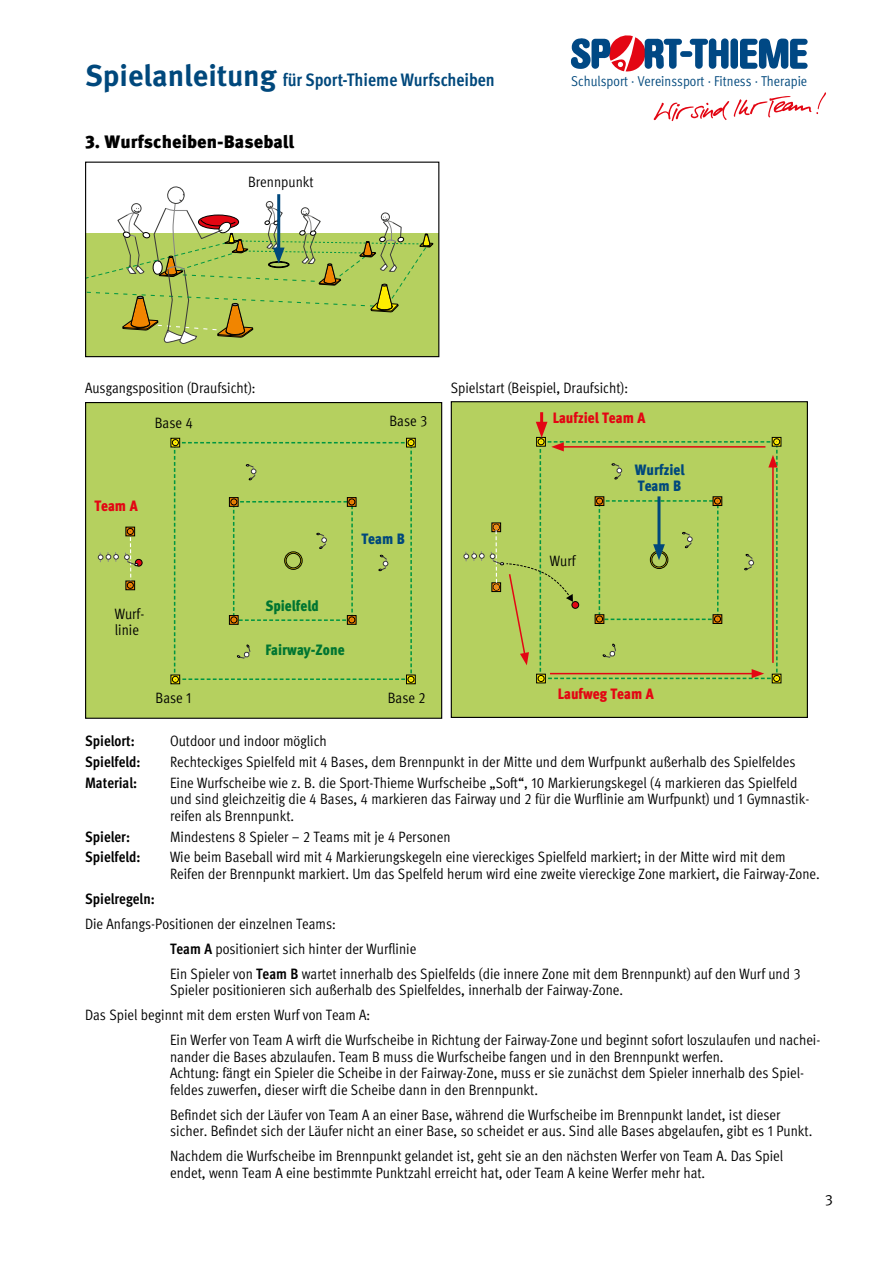
<style>
.page{position:relative;width:893px;height:1263px;background:#fff}
.page>*{position:absolute;margin:0;border:0;box-sizing:border-box;transform-origin:0 0}
.t1{font:700 condensed 18px "Meta Pro";color:#00487c}
.t2{font:900 18px "Meta Pro";color:#000}
.t3{font:15px/16.5px "Meta Pro Cond Norm";color:#000}
.t4{font:700 condensed 15px "Meta Pro";color:#000}
.t5{font:900 condensed 15px "Meta Pro";color:#e30613}
.t6{font:900 condensed 15px "Meta Pro";color:#007531}
.t7{font:900 condensed 15px/16px "Meta Pro";color:#00487c}
.t8{font:15px "Meta Pro Norm";color:#000}
.t9{font:14.25px "Meta Pro Cond Norm";color:#00487c}
.s1{font-stretch:normal;font-size:30px}
.s2{font-family:"Meta Pro";font-weight:700;font-stretch:condensed}
</style>
<div class="page">
<svg style="left:654px;top:92px;width:172px;height:29px"></svg>
<div style="left:680px;top:51px;width:12px;height:6px;background:#004884;border-radius:3px"></div>
<div style="left:730px;top:38px;width:8px;height:31px;background:#004884;border-radius:4px"></div>
<svg style="left:690px;top:38px;width:39px;height:31px"></svg>
<svg style="left:740px;top:39px;width:68px;height:30px"></svg>
<svg style="left:571px;top:35px;width:111px;height:36px"></svg>
<div style="left:86px;top:233px;width:353px;height:124px;background:#b5d05f"></div>
<div style="left:85px;top:162px;width:354px;height:195px;border:1px solid #000"></div>
<div style="left:86px;top:403px;width:356px;height:315px;background:#b5d05f"></div>
<div style="left:135px;top:559px;width:7px;height:7px;background:#e30613;border-radius:50%"></div>
<div style="left:135px;top:559px;width:7px;height:7px;border:1px solid #000;border-radius:50%"></div>
<div style="left:233px;top:501px;width:120px;height:120px;border:2px dashed #009641"></div>
<svg style="left:284px;top:551px;width:18px;height:19px"></svg>
<svg style="left:246px;top:464px;width:10px;height:16px"></svg>
<svg style="left:317px;top:533px;width:10px;height:16px"></svg>
<svg style="left:379px;top:555px;width:9px;height:16px"></svg>
<svg style="left:237px;top:645px;width:13px;height:14px"></svg>
<div style="left:174px;top:442px;width:238px;height:238px;border:2px dashed #009641"></div>
<div style="left:229px;top:615px;width:9px;height:9px;border:1px solid #000"></div>
<svg style="left:231px;top:617px;width:6px;height:6px"></svg>
<div style="left:171px;top:675px;width:9px;height:9px;border:1px solid #000"></div>
<div style="left:172px;top:676px;width:7px;height:6px;border:1px solid #000;border-radius:50%"></div>
<svg style="left:172px;top:676px;width:6px;height:6px"></svg>
<div style="left:406px;top:675px;width:9px;height:9px;border:1px solid #000"></div>
<svg style="left:408px;top:676px;width:6px;height:6px"></svg>
<div style="left:171px;top:438px;width:9px;height:9px;border:1px solid #000"></div>
<div style="left:172px;top:439px;width:7px;height:7px;border:1px solid #000;border-radius:50%"></div>
<svg style="left:172px;top:440px;width:6px;height:6px"></svg>
<div style="left:406px;top:438px;width:9px;height:9px;border:1px solid #000"></div>
<div style="left:408px;top:439px;width:6px;height:7px;border:1px solid #000;border-radius:50%"></div>
<svg style="left:408px;top:440px;width:6px;height:6px"></svg>
<div style="left:347px;top:615px;width:9px;height:9px;border:1px solid #000"></div>
<svg style="left:349px;top:617px;width:6px;height:6px"></svg>
<div style="left:229px;top:497px;width:9px;height:9px;border:1px solid #000"></div>
<svg style="left:231px;top:499px;width:6px;height:6px"></svg>
<div style="left:347px;top:497px;width:9px;height:9px;border:1px solid #000"></div>
<svg style="left:349px;top:499px;width:6px;height:6px"></svg>
<div style="left:126px;top:527px;width:9px;height:9px;border:1px solid #000"></div>
<div style="left:126px;top:581px;width:9px;height:9px;border:1px solid #000"></div>
<svg style="left:98px;top:528px;width:40px;height:60px"></svg>
<div style="left:85px;top:402px;width:357px;height:317px;border:1px solid #000"></div>
<svg style="left:86px;top:186px;width:347px;height:158px"></svg>
<div style="left:451px;top:402px;width:356px;height:315px;background:#b5d05f"></div>
<div style="left:599px;top:500px;width:119px;height:120px;border:2px dashed #009641"></div>
<svg style="left:612px;top:464px;width:10px;height:15px"></svg>
<svg style="left:682px;top:532px;width:10px;height:16px"></svg>
<svg style="left:744px;top:554px;width:10px;height:16px"></svg>
<svg style="left:603px;top:644px;width:13px;height:14px"></svg>
<div style="left:540px;top:441px;width:238px;height:238px;border:2px dashed #009641"></div>
<div style="left:595px;top:614px;width:9px;height:10px;border:1px solid #000"></div>
<div style="left:596px;top:616px;width:7px;height:6px;border:1px solid #000;border-radius:50%"></div>
<div style="left:536px;top:674px;width:9px;height:9px;border:1px solid #000"></div>
<div style="left:538px;top:675px;width:6px;height:7px;border:1px solid #000;border-radius:50%"></div>
<svg style="left:538px;top:675px;width:6px;height:6px"></svg>
<div style="left:773px;top:675px;width:7px;height:7px;border:1px solid #000;border-radius:50%"></div>
<svg style="left:774px;top:675px;width:6px;height:6px"></svg>
<div style="left:772px;top:437px;width:9px;height:9px;border:1px solid #000"></div>
<div style="left:773px;top:439px;width:7px;height:6px;border:1px solid #000;border-radius:50%"></div>
<svg style="left:774px;top:439px;width:6px;height:6px"></svg>
<div style="left:713px;top:614px;width:9px;height:10px;border:1px solid #000"></div>
<div style="left:714px;top:616px;width:7px;height:6px;border:1px solid #000;border-radius:50%"></div>
<svg style="left:714px;top:616px;width:6px;height:6px"></svg>
<div style="left:595px;top:497px;width:9px;height:9px;border:1px solid #000"></div>
<div style="left:596px;top:498px;width:7px;height:6px;border:1px solid #000;border-radius:50%"></div>
<div style="left:713px;top:497px;width:9px;height:9px;border:1px solid #000"></div>
<div style="left:714px;top:498px;width:7px;height:6px;border:1px solid #000;border-radius:50%"></div>
<svg style="left:714px;top:498px;width:6px;height:6px"></svg>
<div style="left:572px;top:601px;width:7px;height:7px;background:#e30613;border-radius:50%"></div>
<div style="left:572px;top:601px;width:7px;height:7px;border:1px solid #000;border-radius:50%"></div>
<svg style="left:464px;top:552px;width:20px;height:9px"></svg>
<div style="left:451px;top:401px;width:357px;height:317px;border:1px solid #000"></div>
<hr style="left:540px;top:412px;width:3px;height:15px;background:#e30613">
<svg style="left:490px;top:524px;width:83px;height:141px"></svg>
<hr style="left:550px;top:673px;width:204px;height:1px;background:#e30613">
<svg style="left:752px;top:669px;width:12px;height:9px"></svg>
<hr style="left:772px;top:465px;width:2px;height:198px;background:#e30613">
<svg style="left:768px;top:455px;width:9px;height:12px"></svg>
<hr style="left:562px;top:446px;width:203px;height:2px;background:#e30613">
<svg style="left:536px;top:422px;width:28px;height:29px"></svg>
<hr style="left:657px;top:496px;width:3px;height:54px;background:#00487c">
<svg style="left:650px;top:544px;width:18px;height:25px"></svg>
<p class="t1" style="left:85px;top:66px;width:411px"><span class="s1">Spielanleitung</span> für Sport-Thieme Wurfscheiben</p>
<p class="t2" style="left:85px;top:128px;width:211px">3. Wurfscheiben-Baseball</p>
<p class="t3" style="left:248px;top:173px;width:67px">Brennpunkt</p>
<p class="t9" style="left:571px;top:71px;width:238px">Schulsport · Vereinssport · Fitness · Therapie</p>
<p class="t3" style="left:85px;top:378px;width:172px">Ausgangsposition (Draufsicht):</p>
<p class="t3" style="left:155px;top:414px;width:40px">Base 4</p>
<p class="t3" style="left:389px;top:411px;width:39px">Base 3</p>
<p class="t5" style="left:94px;top:494px;width:45px">Team A</p>
<p class="t7" style="left:361px;top:530px;width:45px">Team B</p>
<p class="t3" style="left:115px;top:605px;width:31px;line-height:16px">Wurf&shy;linie</p>
<p class="t6" style="left:265px;top:594px;width:55px">Spielfeld</p>
<p class="t6" style="left:265px;top:638px;width:81px">Fairway-Zone</p>
<p class="t3" style="left:156px;top:688px;width:38px">Base 1</p>
<p class="t3" style="left:388px;top:688px;width:39px">Base 2</p>
<p class="t3" style="left:451px;top:378px;width:179px">Spielstart (Beispiel, Draufsicht):</p>
<p class="t5" style="left:553px;top:406px;width:94px">Laufziel Team A</p>
<p class="t3" style="left:550px;top:552px;width:27px">Wurf</p>
<p class="t7" style="left:635px;top:461px;width:51px">Wurfziel<br>Team B</p>
<p class="t5" style="left:558px;top:682px;width:97px">Laufweg Team A</p>
<p class="t4" style="left:85px;top:730px;width:51px">Spielort:</p>
<p class="t3" style="left:170px;top:732px;width:158px">Outdoor und indoor möglich</p>
<p class="t4" style="left:85px;top:750px;width:57px">Spielfeld:</p>
<p class="t3" style="left:170px;top:753px;width:627px">Rechteckiges Spielfeld mit 4 Bases, dem Brennpunkt in der Mitte und dem Wurfpunkt außerhalb des Spielfeldes</p>
<p class="t4" style="left:85px;top:771px;width:54px">Material:</p>
<p class="t3" style="left:170px;top:773px;width:641px">Eine Wurfscheibe wie z. B. die Sport-Thieme Wurfscheibe „Soft“, 10 Markierungskegel (4 markieren das Spielfeld und sind gleichzeitig die 4 Bases, 4 markieren das Fairway und 2 für die Wurflinie am Wurfpunkt) und 1 Gymnastik&shy;reifen als Brennpunkt.</p>
<p class="t4" style="left:85px;top:825px;width:46px">Spieler:</p>
<p class="t3" style="left:170px;top:827px;width:282px">Mindestens 8 Spieler – 2 Teams mit je 4 Personen</p>
<p class="t4" style="left:85px;top:846px;width:57px">Spielfeld:</p>
<p class="t3" style="left:170px;top:848px;width:651px">Wie beim Baseball wird mit 4 Markierungskegeln eine viereckiges Spielfeld markiert; in der Mitte wird mit dem<br>Reifen der Brennpunkt markiert. Um das Spelfeld herum wird eine zweite viereckige Zone markiert, die Fairway-Zone.</p>
<p class="t4" style="left:85px;top:887px;width:71px">Spielregeln:</p>
<p class="t3" style="left:170px;top:910px;width:632px;line-height:25px;text-indent:-85px">Die Anfangs-Positionen der einzelnen Teams:<br><span class="s2">Team A</span> positioniert sich hinter der Wurflinie<br>Ein Spieler von <span class="s2">Team B</span> wartet innerhalb des Spielfelds (die innere Zone mit dem Brennpunkt) auf den Wurf und 3</p>
<p class="t3" style="left:170px;top:981px;width:455px">Spieler positionieren sich außerhalb des Spielfeldes, innerhalb der Fairway-Zone.</p>
<p class="t3" style="left:85px;top:1006px;width:287px">Das Spiel beginnt mit dem ersten Wurf von Team A:</p>
<p class="t3" style="left:170px;top:1031px;width:652px">Ein Werfer von Team A wirft die Wurfscheibe in Richtung der Fairway-Zone und beginnt sofort loszulaufen und nachei-</p>
<p class="t3" style="left:170px;top:1047px;width:636px">nander die Bases abzulaufen. Team B muss die Wurfscheibe fangen und in den Brennpunkt werfen.<br>Achtung: fängt ein Spieler die Scheibe in der Fairway-Zone, muss er sie zunächst dem Spieler innerhalb des Spiel&shy;feldes zuwerfen, dieser wirft die Scheibe dann in den Brennpunkt.</p>
<p class="t3" style="left:170px;top:1105px;width:644px">Befindet sich der Läufer von Team A an einer Base, während die Wurfscheibe im Brennpunkt landet, ist dieser sicher. Befindet sich der Läufer nicht an einer Base, so scheidet er aus. Sind alle Bases abgelaufen, gibt es 1 Punkt.</p>
<p class="t3" style="left:170px;top:1147px;width:615px">Nachdem die Wurfscheibe im Brennpunkt gelandet ist, geht sie an den nächsten Werfer von Team A. Das Spiel endet, wenn Team A eine bestimmte Punktzahl erreicht hat, oder Team A keine Werfer mehr hat.</p>
<p class="t8" style="left:825px;top:1188px;width:9px">3</p>
</div>
